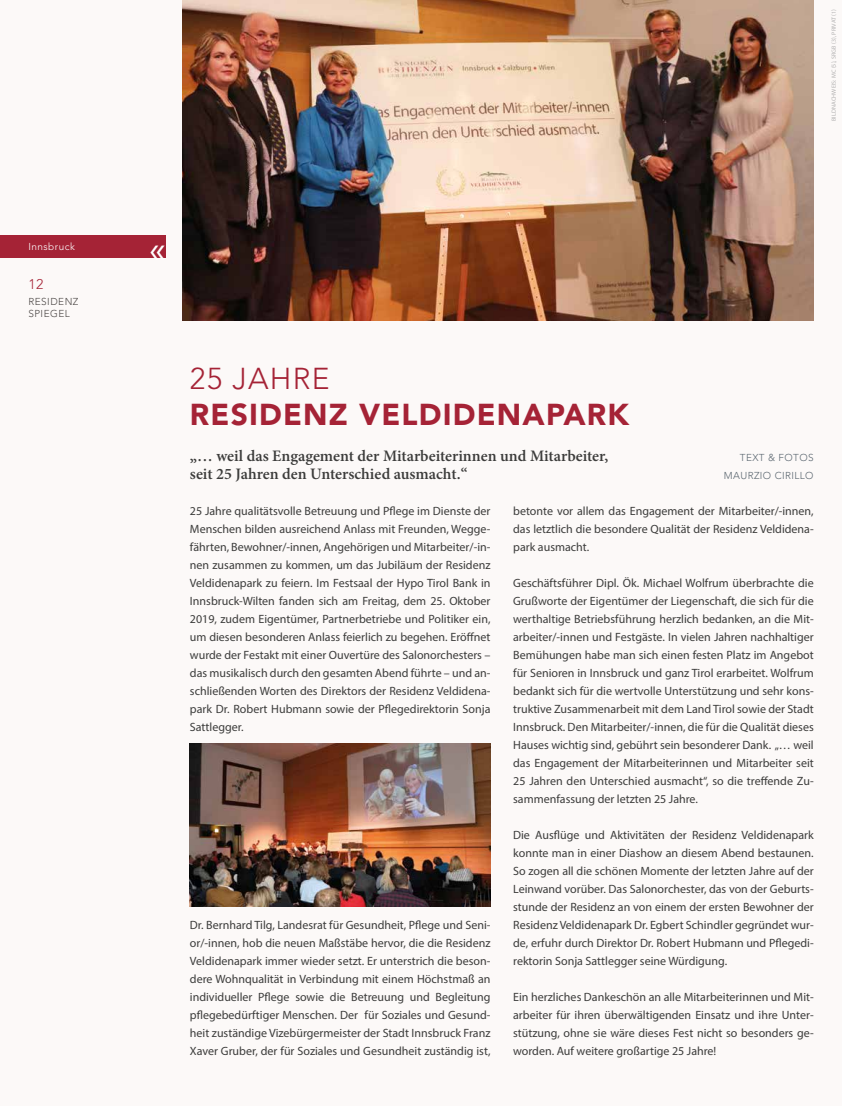
<style>
.page{position:relative;width:842px;height:1106px;background:#fcf9f8}
.page>*{position:absolute;margin:0;border:0;box-sizing:border-box;transform-origin:0 0}
.t1{font:900 30px "Avenir LT Std";letter-spacing:.04em;color:#a52336}
.t2{font:300 30px "Avenir LT Std";letter-spacing:.04em;color:#a52336}
.t3{font:600 16px/18px "Minion Pro";letter-spacing:-.005em;color:#3c3c3b}
.t4{font:300 14px "Avenir LT Std";color:#a52336}
.t5{font:12px/18px "Myriad Pro";color:#3c3c3b;text-align:justify}
.t6{font:300 10px/18px "Avenir LT Std";letter-spacing:.04em;color:#5b6770;text-align:right}
.t7{font:300 10px/12px "Avenir LT Std";letter-spacing:.05em;color:#4d4947}
.t8{font:300 10px "Avenir LT Std";letter-spacing:.05em;color:#fff}
.t9{font:6px "Myriad Pro";letter-spacing:.02em;color:#b3b2b2}
</style>
<div class="page">
<img style="left:183px;top:0;width:631px;height:320px">
<img style="left:190px;top:743px;width:300px;height:163px">
<div style="left:0;top:235px;width:166px;height:22px;background:#a52336"></div>
<svg style="left:151px;top:257px;width:14px;height:1px"></svg>
<p class="t8" style="left:28px;top:241px;width:34px">Thema</p>
<p class="t4" style="left:28px;top:276px;width:17px">12</p>
<p class="t7" style="left:28px;top:295px;width:52px">RESIDENZ<br>SPIEGEL</p>
<p class="t8" style="left:28px;top:241px;width:48px">Innsbruck</p>
<p class="t9" style="left:830px;top:121px;width:113px;rotate:-90deg">BILDNACHWEIS: MC (5), SRGB (3), PRIVAT (1)</p>
<h1 class="t2" style="left:190px;top:360px;width:141px">25 JAHRE</h1>
<h1 class="t1" style="left:190px;top:396px;width:441px">RESIDENZ VELDIDENAPARK</h1>
<h2 class="t3" style="left:190px;top:446px;width:420px">„… weil das Engagement der Mitarbeiterinnen und Mitarbeiter, seit 25 Jahren den Unterschied ausmacht.“</h2>
<p class="t6" style="left:724px;top:448px;width:91px">TEXT &amp; FOTOS<br>MAURZIO CIRILLO</p>
<p class="t5" style="left:190px;top:501px;width:302px">25 Jahre qualitätsvolle Betreuung und Pflege im Dienste der Menschen bilden ausreichend Anlass mit Freunden, Wegge&shy;fährten, Bewohner/-innen, Angehörigen und Mitarbeiter/-in&shy;nen zusammen zu kommen, um das Jubiläum der Residenz Veldidenapark zu feiern. Im Festsaal der Hypo Tirol Bank in Innsbruck-Wilten fanden sich am Freitag, dem 25. Oktober 2019, zudem Eigentümer, Partnerbetriebe und Politiker ein, um diesen besonderen Anlass feierlich zu begehen. Eröffnet wurde der Festakt mit einer Ouvertüre des Salonorchesters – das musikalisch durch den gesamten Abend führte – und an&shy;schließenden Worten des Direktors der Residenz Veldidena&shy;park Dr. Robert Hubmann sowie der Pflegedirektorin Sonja Sattlegger.</p>
<p class="t5" style="left:190px;top:915px;width:302px">Dr. Bernhard Tilg, Landesrat für Gesundheit, Pflege und Seni&shy;or/-innen, hob die neuen Maßstäbe hervor, die die Residenz Veldidenapark immer wieder setzt. Er unterstrich die beson&shy;dere Wohnqualität in Verbindung mit einem Höchstmaß an individueller Pflege sowie die Betreuung und Begleitung pflegebedürftiger Menschen. Der für Soziales und Gesund&shy;heit zuständige Vizebürgermeister der Stadt Innsbruck Franz Xaver Gruber, der für Soziales und Gesundheit zuständig ist,</p>
<p class="t5" style="left:513px;top:501px;width:302px">betonte vor allem das Engagement der Mitarbeiter/-innen, das letztlich die besondere Qualität der Residenz Veldidena&shy;park ausmacht.</p>
<p class="t5" style="left:513px;top:573px;width:302px">Geschäftsführer Dipl. Ök. Michael Wolfrum überbrachte die Grußworte der Eigentümer der Liegenschaft, die sich für die werthaltige Betriebsführung herzlich bedanken, an die Mit&shy;arbeiter/-innen und Festgäste. In vielen Jahren nachhaltiger Bemühungen habe man sich einen festen Platz im Angebot für Senioren in Innsbruck und ganz Tirol erarbeitet. Wolfrum bedankt sich für die wertvolle Unterstützung und sehr kons&shy;truktive Zusammenarbeit mit dem Land Tirol sowie der Stadt Innsbruck. Den Mitarbeiter/-innen, die für die Qualität dieses Hauses wichtig sind, gebührt sein besonderer Dank. „… weil das Engagement der Mitarbeiterinnen und Mitarbeiter seit 25 Jahren den Unterschied ausmacht“, so die treffende Zu&shy;sammenfassung der letzten 25 Jahre.</p>
<p class="t5" style="left:513px;top:825px;width:302px">Die Ausflüge und Aktivitäten der Residenz Veldidenapark konnte man in einer Diashow an diesem Abend bestaunen.<br>So zogen all die schönen Momente der letzten Jahre auf der Leinwand vorüber. Das Salonorchester, das von der Geburts&shy;stunde der Residenz an von einem der ersten Bewohner der Residenz Veldidenapark Dr. Egbert Schindler gegründet wur&shy;de, erfuhr durch Direktor Dr. Robert Hubmann und Pflegedi&shy;rektorin Sonja Sattlegger seine Würdigung.</p>
<p class="t5" style="left:513px;top:987px;width:302px">Ein herzliches Dankeschön an alle Mitarbeiterinnen und Mit&shy;arbeiter für ihren überwältigenden Einsatz und ihre Unter&shy;stützung, ohne sie wäre dieses Fest nicht so besonders ge&shy;worden. Auf weitere großartige 25 Jahre!</p>
</div>
